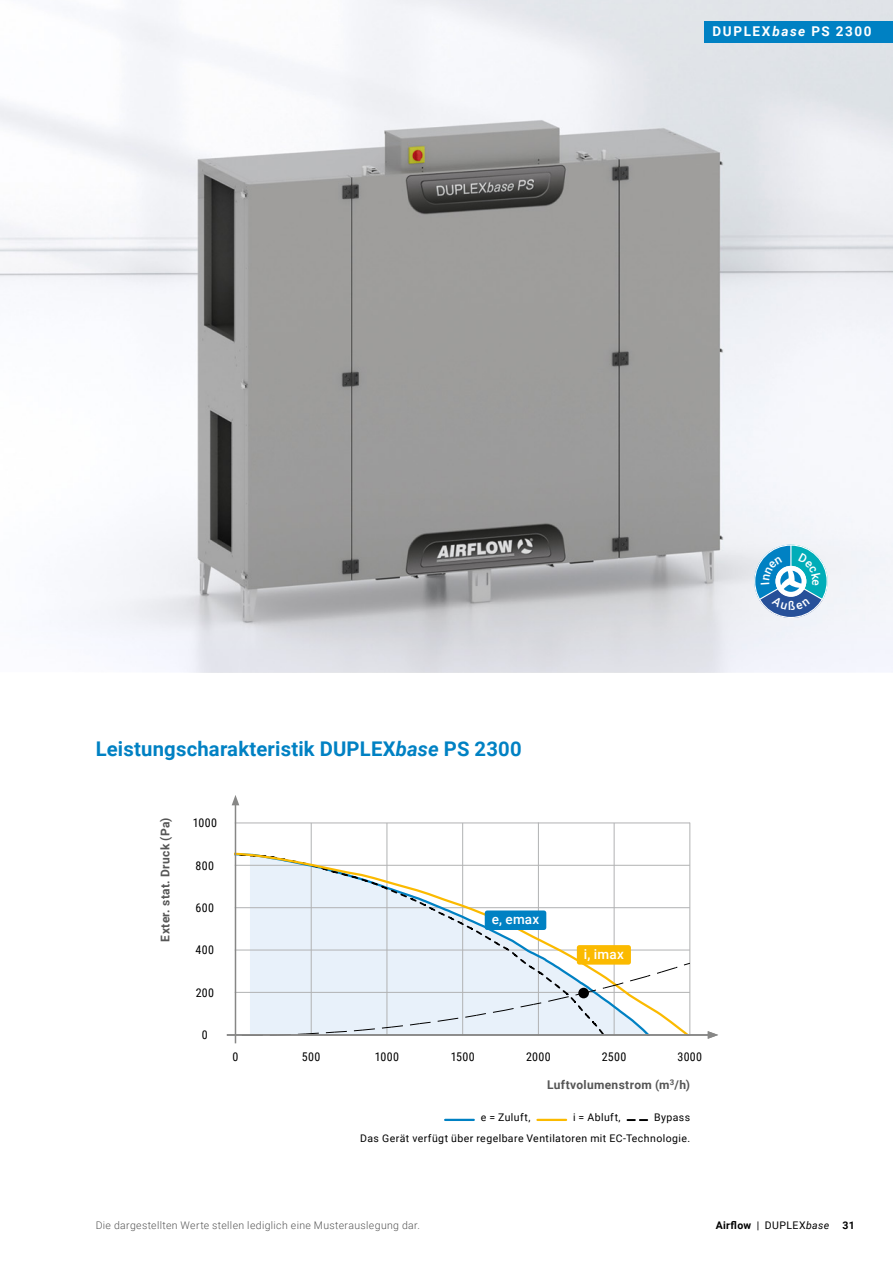
<style>
.page{position:relative;width:893px;height:1263px;background:#fff}
.page>*{position:absolute;margin:0;border:0;box-sizing:border-box;transform-origin:0 0}
.t1{font:700 20.25px "Roboto";letter-spacing:.01em;color:#0081c3}
.t2{font:700 13.5px "Roboto";letter-spacing:.115em;color:#fff}
.t3{font:500 13.5px "Roboto";letter-spacing:.015em;color:#fff}
.t4{font:700 12px "Roboto";letter-spacing:.03em;color:#565656}
.t5{font:12px "Roboto Condensed";letter-spacing:.03em;color:#000}
.t6{font:10.5px "Roboto";letter-spacing:.04em;color:#000}
.t7{font:300 10.5px "Roboto";letter-spacing:.035em;color:#565656}
.t8{font:700 10.5px "Roboto";letter-spacing:.03em;color:#000}
.s1{font-style:italic}
.s2{font-weight:400}
.s3{font-weight:400;font-style:italic}
</style>
<div class="page">
<img style="left:0;top:0;width:893px;height:546px">
<hr style="left:235px;top:823px;width:455px;height:1px;background:#b1b2b3">
<hr style="left:311px;top:823px;width:1px;height:212px;background:#b1b2b3">
<hr style="left:690px;top:823px;width:1px;height:212px;background:#b1b2b3">
<hr style="left:387px;top:823px;width:1px;height:212px;background:#b1b2b3">
<hr style="left:462px;top:823px;width:1px;height:212px;background:#b1b2b3">
<hr style="left:538px;top:822px;width:1px;height:213px;background:#b1b2b3">
<hr style="left:614px;top:823px;width:1px;height:212px;background:#b1b2b3">
<svg style="left:236px;top:851px;width:454px;height:183px"></svg>
<svg style="left:298px;top:1032px;width:21px;height:2px"></svg>
<svg style="left:325px;top:1031px;width:22px;height:2px"></svg>
<svg style="left:353px;top:1021px;width:78px;height:10px"></svg>
<svg style="left:437px;top:1017px;width:22px;height:5px"></svg>
<svg style="left:465px;top:1008px;width:49px;height:10px"></svg>
<svg style="left:520px;top:1002px;width:22px;height:6px"></svg>
<svg style="left:548px;top:996px;width:21px;height:6px"></svg>
<svg style="left:575px;top:989px;width:22px;height:6px"></svg>
<svg style="left:603px;top:962px;width:87px;height:27px"></svg>
<div style="left:578px;top:988px;width:11px;height:10px;background:#000;border-radius:50%"></div>
<svg style="left:78px;top:546px;width:815px;height:126px"></svg>
<hr style="left:445px;top:1119px;width:29px;height:2px;background:#0081c3">
<hr style="left:537px;top:1119px;width:29px;height:2px;background:#fbba00">
<svg style="left:627px;top:1119px;width:20px;height:2px"></svg>
<div style="left:577px;top:945px;width:54px;height:20px;background:#fbba00;border-radius:3px"></div>
<div style="left:485px;top:910px;width:61px;height:20px;background:#0081c3;border-radius:3px"></div>
<hr style="left:235px;top:803px;width:1px;height:240px;background:#878786">
<svg style="left:232px;top:795px;width:7px;height:10px"></svg>
<hr style="left:227px;top:1034px;width:483px;height:2px;background:#878786">
<svg style="left:708px;top:1031px;width:10px;height:8px"></svg>
<div style="left:704px;top:21px;width:189px;height:21px;background:#0081c3"></div>
<svg style="left:754px;top:544px;width:75px;height:76px"></svg>
<p class="t2" style="left:713px;top:22px;width:161px">DUPLEX<span class="s1">base</span> PS 2300</p>
<h1 class="t1" style="left:96px;top:735px;width:428px">Leistungscharakteristik DUPLEX<span class="s1">base</span> PS 2300</h1>
<p class="t4" style="left:157px;top:942px;width:126px;rotate:-90deg">Exter. stat. Druck (Pa)</p>
<p class="t5" style="left:193px;top:814px;width:26px">1000</p>
<p class="t5" style="left:196px;top:857px;width:20px">800</p>
<p class="t5" style="left:196px;top:899px;width:20px">600</p>
<p class="t5" style="left:196px;top:942px;width:20px">400</p>
<p class="t5" style="left:196px;top:984px;width:20px">200</p>
<p class="t5" style="left:202px;top:1026px;width:7px">0</p>
<p class="t3" style="left:492px;top:910px;width:49px">e, emax</p>
<p class="t3" style="left:584px;top:945px;width:41px">i, imax</p>
<p class="t5" style="left:233px;top:1048px;width:7px">0</p>
<p class="t5" style="left:302px;top:1048px;width:20px">500</p>
<p class="t5" style="left:375px;top:1048px;width:26px">1000</p>
<p class="t5" style="left:451px;top:1048px;width:25px">1500</p>
<p class="t5" style="left:526px;top:1048px;width:26px">2000</p>
<p class="t5" style="left:602px;top:1048px;width:26px">2500</p>
<p class="t5" style="left:677px;top:1048px;width:26px">3000</p>
<p class="t4" style="left:547px;top:1077px;width:145px">Luftvolumenstrom (m<sup>3</sup>/h)</p>
<p class="t6" style="left:481px;top:1110px;width:51px">e = Zuluft,</p>
<p class="t6" style="left:573px;top:1110px;width:49px">i = Abluft,</p>
<p class="t6" style="left:654px;top:1110px;width:38px">Bypass</p>
<p class="t6" style="left:360px;top:1131px;width:331px">Das Gerät verfügt über regelbare Ventilatoren mit EC-Technologie.</p>
<p class="t7" style="left:96px;top:1217px;width:326px">Die dargestellten Werte stellen lediglich eine Musterauslegung dar.</p>
<p class="t8" style="left:716px;top:1217px;width:115px">Airflow <span class="s2">| DUPLEX</span><span class="s3">base</span></p>
<p class="t8" style="left:843px;top:1217px;width:14px">31</p>
</div>
